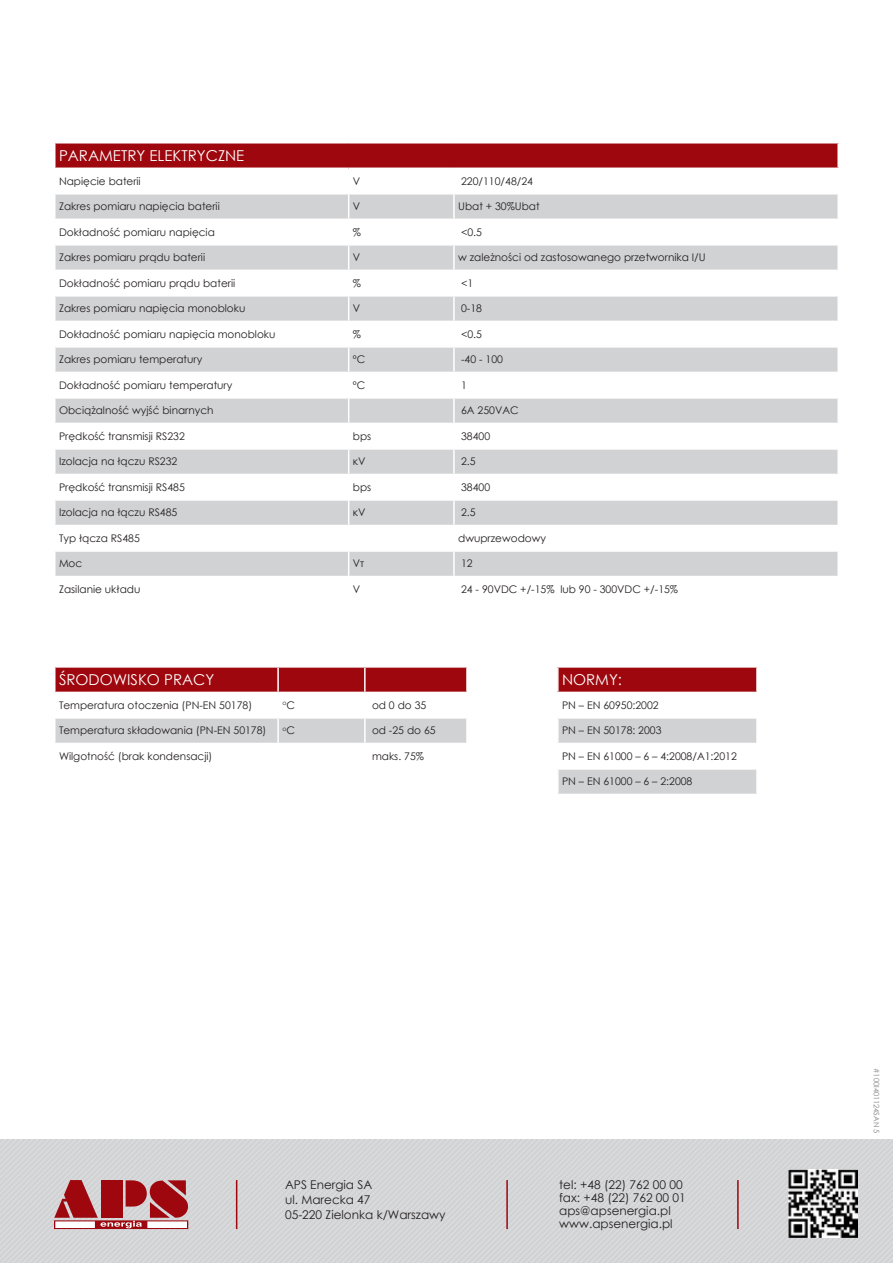
<style>
.page{position:relative;width:893px;height:1263px;background:#fff}
.page>*{position:absolute;margin:0;border:0;box-sizing:border-box;transform-origin:0 0}
.Tabela_nagłówek{font:15px "Century Gothic";color:#fff}
.t1{font:12px "Century Gothic";color:#231f20}
.Tabela_tekst{font:10.5px "Century Gothic";color:#231f20}
.t2{font:7.5px "Century Gothic";color:#808285}
.Tabela_tekst-2{font:6.15px "Century Gothic";color:#231f20}
.s1{font-size:10.5px}
</style>
<div class="page">
<div style="left:0;top:1140px;width:893px;height:123px;background:#d5d6d7"></div>
<svg style="left:54px;top:1180px;width:134px;height:49px;background:#b65c60"></svg>
<img style="left:789px;top:1169px;width:68px;height:69px">
<hr style="left:236px;top:1180px;width:1px;height:49px;background:#9d070d">
<hr style="left:506px;top:1180px;width:2px;height:49px;background:#9d070d">
<hr style="left:737px;top:1180px;width:2px;height:49px;background:#9d070d">
<div style="left:55px;top:143px;width:783px;height:25px;background:#9d070d"></div>
<svg style="left:55px;top:194px;width:783px;height:382px"></svg>
<hr style="left:54px;top:195px;width:2px;height:24px;background:#fff">
<hr style="left:837px;top:195px;width:2px;height:24px;background:#fff">
<hr style="left:54px;top:220px;width:2px;height:24px;background:#fff">
<hr style="left:837px;top:220px;width:2px;height:24px;background:#fff">
<hr style="left:54px;top:246px;width:2px;height:24px;background:#fff">
<hr style="left:837px;top:246px;width:2px;height:24px;background:#fff">
<hr style="left:54px;top:271px;width:2px;height:24px;background:#fff">
<hr style="left:837px;top:271px;width:2px;height:24px;background:#fff">
<hr style="left:54px;top:297px;width:2px;height:24px;background:#fff">
<hr style="left:837px;top:297px;width:2px;height:24px;background:#fff">
<hr style="left:54px;top:322px;width:2px;height:24px;background:#fff">
<hr style="left:837px;top:322px;width:2px;height:24px;background:#fff">
<hr style="left:54px;top:348px;width:2px;height:24px;background:#fff">
<hr style="left:837px;top:348px;width:2px;height:24px;background:#fff">
<hr style="left:54px;top:373px;width:2px;height:24px;background:#fff">
<hr style="left:837px;top:373px;width:2px;height:24px;background:#fff">
<hr style="left:54px;top:399px;width:2px;height:24px;background:#fff">
<hr style="left:837px;top:399px;width:2px;height:24px;background:#fff">
<hr style="left:54px;top:424px;width:2px;height:24px;background:#fff">
<hr style="left:837px;top:424px;width:2px;height:24px;background:#fff">
<hr style="left:54px;top:450px;width:2px;height:24px;background:#fff">
<hr style="left:837px;top:450px;width:2px;height:24px;background:#fff">
<hr style="left:54px;top:475px;width:2px;height:24px;background:#fff">
<hr style="left:837px;top:475px;width:2px;height:24px;background:#fff">
<hr style="left:54px;top:501px;width:2px;height:24px;background:#fff">
<hr style="left:837px;top:501px;width:2px;height:24px;background:#fff">
<hr style="left:54px;top:526px;width:2px;height:24px;background:#fff">
<hr style="left:837px;top:526px;width:2px;height:24px;background:#fff">
<hr style="left:54px;top:552px;width:2px;height:24px;background:#fff">
<hr style="left:837px;top:552px;width:2px;height:24px;background:#fff">
<hr style="left:54px;top:142px;width:295px;height:2px;background:#fff">
<hr style="left:54px;top:144px;width:2px;height:24px;background:#fff">
<hr style="left:349px;top:142px;width:105px;height:2px;background:#fff">
<hr style="left:454px;top:142px;width:385px;height:2px;background:#fff">
<hr style="left:837px;top:144px;width:2px;height:24px;background:#fff">
<div style="left:56px;top:668px;width:410px;height:24px;background:#9d070d"></div>
<div style="left:56px;top:719px;width:410px;height:24px;background:#d1d2d4"></div>
<hr style="left:277px;top:668px;width:2px;height:24px;background:#fff">
<hr style="left:364px;top:668px;width:2px;height:24px;background:#fff">
<hr style="left:277px;top:719px;width:2px;height:24px;background:#fff">
<hr style="left:364px;top:719px;width:2px;height:24px;background:#fff">
<div style="left:558px;top:667px;width:199px;height:25px;background:#9d070d"></div>
<div style="left:558px;top:718px;width:199px;height:25px;background:#d1d2d4"></div>
<div style="left:558px;top:769px;width:199px;height:25px;background:#d1d2d4"></div>
<hr style="left:557px;top:717px;width:201px;height:2px;background:#fff">
<hr style="left:557px;top:768px;width:201px;height:2px;background:#fff">
<hr style="left:557px;top:719px;width:2px;height:24px;background:#fff">
<hr style="left:756px;top:719px;width:2px;height:24px;background:#fff">
<hr style="left:557px;top:770px;width:2px;height:24px;background:#fff">
<hr style="left:756px;top:770px;width:2px;height:24px;background:#fff">
<hr style="left:557px;top:666px;width:201px;height:2px;background:#fff">
<hr style="left:557px;top:668px;width:2px;height:24px;background:#fff">
<hr style="left:756px;top:668px;width:2px;height:24px;background:#fff">
<p class="Tabela_nagłówek" style="left:59px;top:145px;width:187px">PARAMETRY ELEKTRYCZNE</p>
<p class="Tabela_tekst" style="left:59px;top:174px;width:83px">Napięcie baterii</p>
<p class="Tabela_tekst" style="left:353px;top:174px;width:9px">V</p>
<p class="Tabela_tekst" style="left:461px;top:174px;width:73px">220/110/48/24</p>
<p class="Tabela_tekst" style="left:59px;top:199px;width:162px">Zakres pomiaru napięcia baterii</p>
<p class="Tabela_tekst" style="left:353px;top:199px;width:9px">V</p>
<p class="Tabela_tekst" style="left:458px;top:199px;width:83px">Ubat + 30%Ubat</p>
<p class="Tabela_tekst" style="left:59px;top:225px;width:157px">Dokładność pomiaru napięcia</p>
<p class="Tabela_tekst" style="left:353px;top:225px;width:10px">%</p>
<p class="Tabela_tekst" style="left:461px;top:225px;width:22px">&lt;0.5</p>
<p class="Tabela_tekst" style="left:59px;top:250px;width:148px">Zakres pomiaru prądu baterii</p>
<p class="Tabela_tekst" style="left:353px;top:250px;width:9px">V</p>
<p class="Tabela_tekst" style="left:458px;top:250px;width:249px">w zależności od zastosowanego przetwornika I/U</p>
<p class="Tabela_tekst" style="left:59px;top:276px;width:178px">Dokładność pomiaru prądu baterii</p>
<p class="Tabela_tekst" style="left:353px;top:276px;width:10px">%</p>
<p class="Tabela_tekst" style="left:461px;top:276px;width:14px">&lt;1</p>
<p class="Tabela_tekst" style="left:59px;top:301px;width:188px">Zakres pomiaru napięcia monobloku</p>
<p class="Tabela_tekst" style="left:353px;top:301px;width:9px">V</p>
<p class="Tabela_tekst" style="left:461px;top:301px;width:22px">0-18</p>
<p class="Tabela_tekst" style="left:59px;top:327px;width:218px">Dokładność pomiaru napięcia monobloku</p>
<p class="Tabela_tekst" style="left:353px;top:327px;width:10px">%</p>
<p class="Tabela_tekst" style="left:461px;top:327px;width:22px">&lt;0.5</p>
<p class="Tabela_tekst" style="left:59px;top:352px;width:145px">Zakres pomiaru temperatury</p>
<p class="Tabela_tekst" style="left:353px;top:352px;width:14px">ºC</p>
<p class="Tabela_tekst" style="left:461px;top:352px;width:43px">-40 - 100</p>
<p class="Tabela_tekst" style="left:59px;top:378px;width:175px">Dokładność pomiaru temperatury</p>
<p class="Tabela_tekst" style="left:353px;top:378px;width:14px">ºC</p>
<p class="Tabela_tekst" style="left:461px;top:378px;width:7px">1</p>
<p class="Tabela_tekst" style="left:59px;top:403px;width:156px">Obciążalność wyjść binarnych</p>
<p class="Tabela_tekst" style="left:461px;top:403px;width:59px">6A 250VAC</p>
<p class="Tabela_tekst" style="left:59px;top:429px;width:127px">Prędkość transmisji RS232</p>
<p class="Tabela_tekst" style="left:353px;top:429px;width:20px">bps</p>
<p class="Tabela_tekst" style="left:461px;top:429px;width:31px">38400</p>
<p class="Tabela_tekst" style="left:59px;top:454px;width:120px">Izolacja na łączu RS232</p>
<p class="Tabela_tekst" style="left:353px;top:454px;width:14px">кV</p>
<p class="Tabela_tekst" style="left:461px;top:454px;width:16px">2.5</p>
<p class="Tabela_tekst" style="left:59px;top:480px;width:127px">Prędkość transmisji RS485</p>
<p class="Tabela_tekst" style="left:353px;top:480px;width:20px">bps</p>
<p class="Tabela_tekst" style="left:461px;top:480px;width:31px">38400</p>
<p class="Tabela_tekst" style="left:59px;top:505px;width:120px">Izolacja na łączu RS485</p>
<p class="Tabela_tekst" style="left:353px;top:505px;width:14px">кV</p>
<p class="Tabela_tekst" style="left:461px;top:505px;width:16px">2.5</p>
<p class="Tabela_tekst" style="left:59px;top:531px;width:82px">Typ łącza RS485</p>
<p class="Tabela_tekst" style="left:458px;top:531px;width:89px">dwuprzewodowy</p>
<p class="Tabela_tekst" style="left:59px;top:556px;width:25px">Moc</p>
<p class="Tabela_tekst" style="left:353px;top:556px;width:13px">Vт</p>
<p class="Tabela_tekst" style="left:461px;top:556px;width:13px">12</p>
<p class="Tabela_tekst" style="left:59px;top:582px;width:83px">Zasilanie układu</p>
<p class="Tabela_tekst" style="left:353px;top:582px;width:9px">V</p>
<p class="Tabela_tekst" style="left:461px;top:582px;width:219px">24 - 90VDC +/-15% lub 90 - 300VDC +/-15%</p>
<p class="Tabela_nagłówek" style="left:59px;top:669px;width:157px">ŚRODOWISKO PRACY</p>
<p class="Tabela_tekst" style="left:59px;top:698px;width:195px">Temperatura otoczenia (PN-EN 50178)</p>
<p class="Tabela_tekst-2" style="left:282px;top:699px;width:14px">o<span class="s1">C</span></p>
<p class="Tabela_tekst" style="left:372px;top:698px;width:56px">od 0 do 35</p>
<p class="Tabela_tekst" style="left:59px;top:723px;width:209px">Temperatura składowania (PN-EN 50178)</p>
<p class="Tabela_tekst-2" style="left:282px;top:724px;width:14px">o<span class="s1">C</span></p>
<p class="Tabela_tekst" style="left:372px;top:723px;width:65px">od -25 do 65</p>
<p class="Tabela_tekst" style="left:59px;top:749px;width:155px">Wilgotność (brak kondensacji)</p>
<p class="Tabela_tekst" style="left:372px;top:749px;width:53px">maks. 75%</p>
<p class="Tabela_nagłówek" style="left:562px;top:669px;width:62px">NORMY:</p>
<p class="Tabela_tekst" style="left:562px;top:698px;width:98px">PN – EN 60950:2002</p>
<p class="Tabela_tekst" style="left:562px;top:723px;width:101px">PN – EN 50178: 2003</p>
<p class="Tabela_tekst" style="left:562px;top:749px;width:176px">PN – EN 61000 – 6 – 4:2008/A1:2012</p>
<p class="Tabela_tekst" style="left:562px;top:774px;width:132px">PN – EN 61000 – 6 – 2:2008</p>
<p class="t1" style="left:285px;top:1176px;width:89px">APS Energia SA</p>
<p class="t1" style="left:285px;top:1191px;width:87px">ul. Marecka 47</p>
<p class="t1" style="left:285px;top:1206px;width:162px">05-220 Zielonka k/Warszawy</p>
<p class="t1" style="left:559px;top:1176px;width:125px">tel: +48 (22) 762 00 00</p>
<p class="t1" style="left:559px;top:1189px;width:128px">fax: +48 (22) 762 00 01</p>
<p class="t1" style="left:559px;top:1202px;width:113px">aps@apsenergia.pl</p>
<p class="t1" style="left:559px;top:1215px;width:115px">www.apsenergia.pl</p>
<p class="t2" style="left:882px;top:1068px;width:67px;rotate:90deg">#100I401124SAN 5</p>
</div>
